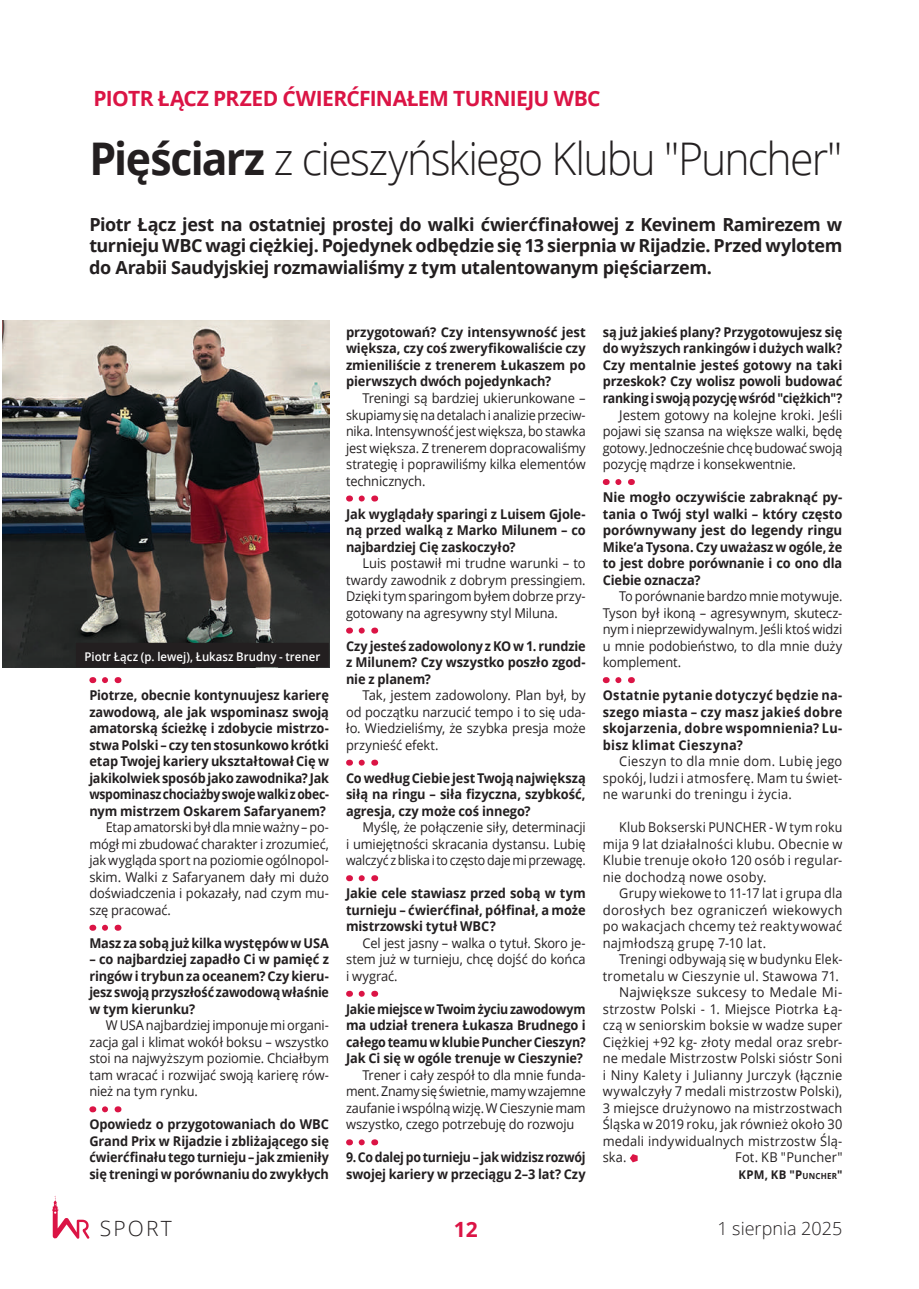
<style>
.page{position:relative;width:919px;height:1289px;background:#fff}
.page>*{position:absolute;margin:0;border:0;box-sizing:border-box;transform-origin:0 0}
.t1{font:300 45px "Open Sans";letter-spacing:-.04em;color:#231f20;scale:.95 1}
.t2{font:700 21px "Open Sans";letter-spacing:-.025em;color:#db1445}
.t3{font:300 21px "Open Sans";letter-spacing:.1em;color:#231f20}
.t4{font:700 18px/21.6px "Open Sans";letter-spacing:-.025em;color:#231f20;text-align:justify}
.t5{font:300 18px "Open Sans";color:#231f20}
.t6{font:13.5px/16.5px "Open Sans";letter-spacing:.005em;color:#231f20;text-align:justify;scale:.95 1}
.t7{font:700 13.5px/16.5px "Open Sans";letter-spacing:-.01em;color:#231f20;text-align:justify;scale:.95 1}
.t8{font:13.5px/16.5px "Open Sans";letter-spacing:.005em;color:#231f20;text-align:justify;scale:.94 1}
.t9{font:13.5px/16.5px "Open Sans";letter-spacing:.005em;color:#231f20;text-align:justify;scale:.96 1}
.t10{font:700 13.5px/16.5px "Open Sans";letter-spacing:-.01em;color:#231f20;text-align:justify}
.t11{font:700 13.5px/16.5px "Open Sans";letter-spacing:-.01em;color:#231f20;text-align:justify;scale:.94 1}
.t12{font:13.5px/16.5px "Open Sans";letter-spacing:.005em;color:#231f20;text-align:justify}
.t13{font:700 13.5px/16.5px "Open Sans";letter-spacing:-.01em;color:#231f20;text-align:justify;scale:.92 1}
.t14{font:13.5px/16.5px "Open Sans";letter-spacing:.005em;color:#231f20;text-align:justify;scale:.92 1}
.t15{font:700 13.5px/16.5px "Open Sans";letter-spacing:-.01em;color:#231f20;text-align:justify;scale:.96 1}
.t16{font:600 12px "Open Sans";letter-spacing:.005em;color:#fff;scale:.95 1}
.t17{font:700 12px "Open Sans";color:#231f20;scale:.95 1}
.s1{font-weight:700}
.s2{font-size:8.4px}
</style>
<div class="page">
<svg style="left:52px;top:1196px;width:37px;height:42px"></svg>
<svg style="left:105px;top:677px;width:3px;height:6px"></svg>
<svg style="left:105px;top:924px;width:3px;height:6px"></svg>
<svg style="left:105px;top:1106px;width:3px;height:6px"></svg>
<svg style="left:361px;top:495px;width:4px;height:6px"></svg>
<svg style="left:361px;top:627px;width:4px;height:6px"></svg>
<svg style="left:361px;top:759px;width:4px;height:6px"></svg>
<svg style="left:361px;top:875px;width:4px;height:6px"></svg>
<svg style="left:361px;top:990px;width:4px;height:6px"></svg>
<svg style="left:361px;top:1139px;width:4px;height:6px"></svg>
<svg style="left:618px;top:479px;width:4px;height:6px"></svg>
<svg style="left:618px;top:677px;width:4px;height:6px"></svg>
<svg style="left:629px;top:1154px;width:8px;height:8px"></svg>
<img style="left:2px;top:320px;width:327px;height:347px">
<div style="left:76px;top:642px;width:253px;height:25px;background:#231f20"></div>
<h2 class="t2" style="left:94px;top:84px;width:508px">Piotr Łącz przed ćwierćfinałem turn ieju WBC</h2>
<h1 class="t1" style="left:89px;top:128px;width:794px"><span class="s1">Pięściarz</span> z cieszyńskiego Klubu "Puncher"</h1>
<p class="t4" style="left:89px;top:213px;width:754px">Piotr Łącz jest na ostatniej prostej do walki ćwierćfinałowej z Kevinem Ramirezem w turnieju WBC wagi ciężkiej. Pojedynek odbędzie się 13 sierpnia w Rijadzie. Przed wylotem do Arabii Saudyjskiej rozmawialiśmy z tym utalentowanym pięściarzem.</p>
<p class="t16" style="left:85px;top:648px;width:249px">Piotr Łącz (p. lewej), Łukasz Brudny - trener</p>
<p class="t7" style="left:89px;top:686px;width:254px">Piotrze, obecnie kontynuujesz karierę zawodową, ale jak wspominasz swoją amatorską ścieżkę i zdobycie mistrzo&shy;stwa Polski – czy ten stosunkowo krótki etap Twojej kariery ukształtował Cię w jakikolwiek sposób jako zawodnika? Jak wspominasz chociażby swoje walki z obec&shy;nym mistrzem Oskarem Safaryanem?</p>
<p class="t8" style="left:89px;top:818px;width:256px;text-indent:17px">Etap amatorski był dla mnie ważny – po&shy;mógł mi zbudować charakter i zrozumieć, jak wygląda sport na poziomie ogólnopol&shy;skim. Walki z Safaryanem dały mi dużo doświadczenia i pokazały, nad czym mu&shy;szę pracować.</p>
<p class="t7" style="left:89px;top:934px;width:235px">M asz za sobą już kilka występów w USA</p>
<p class="t7" style="left:89px;top:950px;width:254px">– co najbardziej zapadło Ci w pamięć z ringów i trybun za oceanem? Czy kieru&shy;jesz swoją przyszłość zawodową właśnie w tym kierunku?</p>
<p class="t6" style="left:89px;top:1016px;width:254px;text-indent:17px">W USA najbardziej imponuje mi organi&shy;zacja gal i klimat wokół boksu – wszystko stoi na najwyższym poziomie. Chciałbym tam wracać i rozwijać swoją karierę rów&shy;nież na tym rynku.</p>
<p class="t7" style="left:89px;top:1115px;width:254px">Opowiedz o przygotowaniach do WBC Grand Prix w Rijadzie i zbliżającego się ćwierćfinału tego turnieju – jak zmieniły się treningi w porównaniu do zwykłych</p>
<p class="t10" style="left:346px;top:323px;width:241px">przygotowań? Czy intensywność jest większa, czy coś zweryfikowaliście czy zmieniliście z trenerem Łukaszem po pierwszych dwóch pojedynkach?</p>
<p class="t9" style="left:346px;top:389px;width:251px;text-indent:16px">Treningi są bardziej ukierunkowane – skupiamy się na detalach i analizie przeciw&shy;nika. Intensywność jest większa, bo stawka jest większa. Z trenerem dopracowaliśmy strategię i poprawiliśmy kilka elementów technicznych.</p>
<p class="t7" style="left:346px;top:505px;width:254px">Jak wyglądały sparingi z Luisem Gjole&shy;ną przed walką z Marko M ilunem – co najbardziej Cię zaskoczyło?</p>
<p class="t9" style="left:346px;top:554px;width:251px;text-indent:16px">Luis postawił mi trudne warunki – to twardy zawodnik z dobrym pressingiem.<br>Dzięki tym sparingom byłem dobrze przy&shy;gotowany na agresywny styl Miluna.</p>
<p class="t11" style="left:346px;top:637px;width:256px">Czy jesteś zadowolony z KO w 1. rundzie z M ilunem? Czy wszystko poszło zgod&shy;nie z planem?</p>
<p class="t12" style="left:346px;top:686px;width:241px;text-indent:16px">Tak, jestem zadowolony. Plan był, by od początku narzucić tempo i to się uda&shy;ło. Wiedzieliśmy, że szybka presja może przynieść efekt.</p>
<p class="t11" style="left:346px;top:769px;width:256px">Co według Ciebie jest Twoją największą siłą na ringu – siła fizyczna, szybkość, agresja, czy może coś innego?</p>
<p class="t6" style="left:346px;top:818px;width:254px;text-indent:17px">Myślę, że połączenie siły, determinacji i umiejętności skracania dystansu. Lubię walczyć z bliska i to często daje mi przewagę.</p>
<p class="t15" style="left:346px;top:884px;width:251px">Jakie cele stawiasz przed sobą w tym turnieju – ćwierćfinał, półfinał, a może mistrzowski tytuł WBC?</p>
<p class="t6" style="left:346px;top:934px;width:254px;text-indent:16px">Cel jest jasny – walka o tytuł. Skoro je&shy;stem już w turnieju, chcę dojść do końca i wygrać.</p>
<p class="t13" style="left:346px;top:1000px;width:262px">Jakie miejsce w Twoim życiu zawodowym ma udział trenera Łukasza Brudnego i całego teamu w klubie Puncher Cieszyn?<br>Jak Ci się w ogóle trenuje w Cieszynie?</p>
<p class="t6" style="left:346px;top:1066px;width:254px;text-indent:17px">Trener i cały zespół to dla mnie funda&shy;ment. Znamy się świetnie, mamy wzajemne zaufanie i wspólną wizję. W Cieszynie mam wszystko, czego potrzebuję do rozwoju</p>
<p class="t13" style="left:346px;top:1148px;width:262px">9. Co dalej po turnieju – jak widzisz rozwój swojej kariery w przeciągu 2–3 lat? Czy</p>
<p class="t7" style="left:602px;top:323px;width:254px">są już jakieś plany? Przygotowujesz się do wyższych rankingów i dużych walk?<br>Czy mentalnie jesteś gotowy na taki przeskok? Czy wolisz powoli budować ranking i swoją pozycję wśród "ciężkich"?</p>
<p class="t12" style="left:602px;top:406px;width:241px;text-indent:16px">Jestem gotowy na kolejne kroki. Jeśli pojawi się szansa na większe walki, będę gotowy. Jednocześnie chcę budować swoją pozycję mądrze i konsekwentnie.</p>
<p class="t10" style="left:602px;top:488px;width:241px">Nie mogło oczywiście zabraknąć py&shy;tania o Twój styl walki – który często porównywany jest do legendy ringu M ike’a Tysona. Czy uważasz w ogóle, że to jest dobre porównanie i co ono dla Ciebie oznacza?</p>
<p class="t8" style="left:602px;top:587px;width:256px;text-indent:16px">To porównanie bardzo mnie motywuje.<br>Tyson był ikoną – agresywnym, skutecz&shy;nym i nieprzewidywalnym. Jeśli ktoś widzi u mnie podobieństwo, to dla mnie duży komplement.</p>
<p class="t11" style="left:602px;top:686px;width:256px">Ostatnie pytanie dotyczyć będzie na&shy;szego miasta – czy masz jakieś dobre skojarzenia, dobre wspomnienia? Lu&shy;bisz klimat Cieszyna?</p>
<p class="t6" style="left:602px;top:752px;width:254px;text-indent:16px">Cieszyn to dla mnie dom. Lubię jego spokój, ludzi i atmosferę. Mam tu świet&shy;ne warunki do treningu i życia.</p>
<p class="t14" style="left:602px;top:818px;width:262px;text-indent:16px">Klub Bokserski PUNCHER - W tym roku mija 9 lat działalności klubu. Obecnie w Klubie trenuje około 120 osób i regular&shy;nie dochodzą nowe osoby.</p>
<p class="t8" style="left:602px;top:884px;width:256px;text-indent:16px">Grupy wiekowe to 11-17 lat i grupa dla dorosłych bez ograniczeń wiekowych po wakacjach chcemy też reaktywować najmłodszą grupę 7-10 lat.</p>
<p class="t14" style="left:619px;top:950px;width:244px">Treningi odbywają się w budynku Elek-</p>
<p class="t6" style="left:602px;top:967px;width:250px">trometalu w Cieszynie ul. Stawowa 71.</p>
<p class="t12" style="left:619px;top:983px;width:225px">Największe sukcesy to Medale Mi-</p>
<p class="t9" style="left:602px;top:1000px;width:251px">strzostw Polski - 1. Miejsce Piotrka Łą-</p>
<p class="t6" style="left:602px;top:1016px;width:254px">czą w seniorskim boksie w wadze super</p>
<p class="t6" style="left:602px;top:1033px;width:254px">Ciężkiej +92 kg- złoty medal oraz srebr-</p>
<p class="t6" style="left:602px;top:1049px;width:254px">ne medale Mistrzostw Polski sióstr Soni</p>
<p class="t9" style="left:602px;top:1066px;width:251px">i Niny Kalety i Julianny Jurczyk (łącznie</p>
<p class="t6" style="left:602px;top:1082px;width:254px">wywalczyły 7 medali mistrzostw Polski),</p>
<p class="t6" style="left:602px;top:1099px;width:254px">3 miejsce drużynowo na mistrzostwach</p>
<p class="t6" style="left:602px;top:1115px;width:254px">Śląska w 2019 roku, jak również około 30</p>
<p class="t6" style="left:602px;top:1132px;width:254px">medali indywidualnych mistrzostw Ślą-</p>
<p class="t6" style="left:602px;top:1148px;width:27px">ska.</p>
<p class="t6" style="left:735px;top:1148px;width:115px">Fot. KB "Puncher"</p>
<p class="t17" style="left:738px;top:1165px;width:111px">KPM, KB "P<span class="s2">UNCHER</span>"</p>
<h2 class="t3" style="left:100px;top:1214px;width:73px">sport</h2>
<h2 class="t2" style="left:454px;top:1214px;width:25px">12</h2>
<h3 class="t5" style="left:717px;top:1215px;width:127px">1 sierpnia 2025</h3>
</div>
